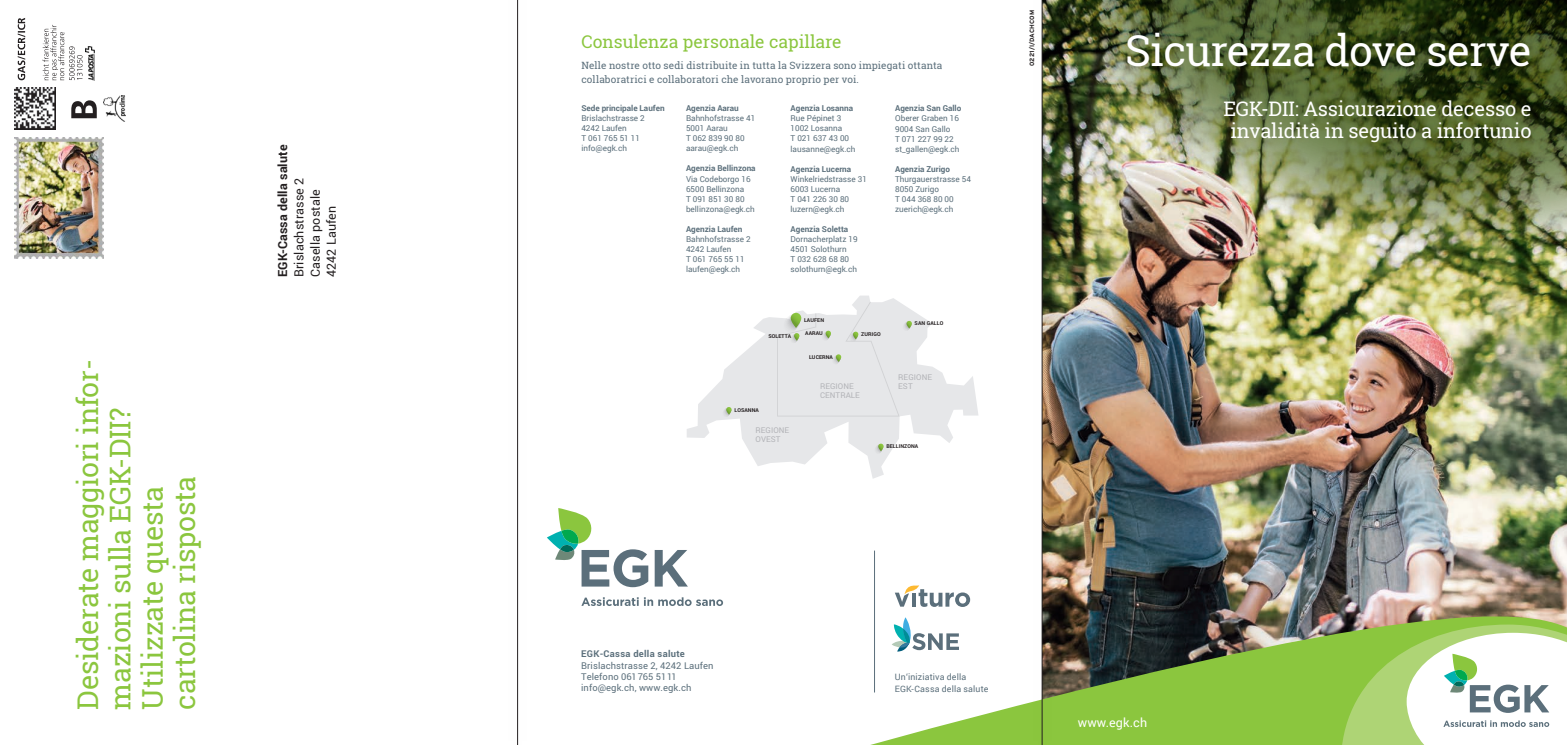
<style>
.page{position:relative;width:1567px;height:745px;background:#fff}
.page>*{position:absolute;margin:0;border:0;box-sizing:border-box;transform-origin:0 0}
.t1{font:42.5px "Roboto Slab";letter-spacing:-.02em;color:#fff}
.t2{font:28.5px/32.2px "Roboto Slab";letter-spacing:-.01em;color:#8bc63e}
.t3{font:20px/22.5px "Roboto Slab";letter-spacing:-.01em;color:#fff;text-align:center}
.t4{font:17.5px "Roboto Slab";color:#8bc63e}
.t5{font:12.5px/16.2px "Roboto";letter-spacing:.01em;color:#231f20}
.t6{font:700 12.5px "Roboto";letter-spacing:.01em;color:#231f20}
.t7{font:12.5px "Roboto";letter-spacing:.01em;color:#fff}
.t8{font:10px/13.8px "Roboto Slab";letter-spacing:.01em;color:#5b6f7b}
.t9{font:9.38px/11.2px "Roboto";letter-spacing:.01em;color:#5b6f7b}
.t10{font:700 9.38px "Roboto";letter-spacing:.03em;color:#5b6f7b}
.t11{font:8.75px/12.2px "Roboto";letter-spacing:.02em;color:#5b6f7b}
.t12{font:8.12px/10px "Roboto";color:#5b6f7b}
.t13{font:700 8.12px "Roboto";color:#5b6f7b}
.t14{font:8px/8.4px "Roboto";letter-spacing:.01em;color:#b2b3b7}
.t15{font:700 6.25px "Interstate";color:#231f20}
.t16{font:700 5.25px "Roboto";letter-spacing:.015em;color:#231e1f}
</style>
<div class="page">
<hr style="left:874px;top:550px;width:1px;height:142px;background:#5b6f7b">
<img style="left:1060px;top:281px;width:506px;height:299px">
<img style="left:1060px;top:0;width:506px;height:281px">
<img style="left:874px;top:580px;width:692px;height:164px">
<hr style="left:517px;top:0;width:1px;height:744px;background:#231f20">
<div style="left:1023px;top:0;width:37px;height:744px;background:#231f20;opacity:.4"></div>
<hr style="left:1041px;top:0;width:1px;height:744px;background:#231f20">
<svg style="left:1340px;top:624px;width:226px;height:120px"></svg>
<svg style="left:582px;top:597px;width:56px;height:8px"></svg>
<svg style="left:644px;top:597px;width:79px;height:8px"></svg>
<svg style="left:547px;top:508px;width:101px;height:79px"></svg>
<svg style="left:654px;top:550px;width:34px;height:36px"></svg>
<svg style="left:687px;top:295px;width:291px;height:183px"></svg>
<svg style="left:872px;top:443px;width:11px;height:11px"></svg>
<svg style="left:777px;top:301px;width:134px;height:115px;background:#e5e7e7"></svg>
<svg style="left:721px;top:407px;width:10px;height:10px"></svg>
<img style="left:15px;top:137px;width:88px;height:121px">
<img style="left:15px;top:88px;width:41px;height:41px">
<svg style="left:71px;top:100px;width:26px;height:18px"></svg>
<img style="left:103px;top:95px;width:22px;height:26px">
<svg style="left:18px;top:18px;width:7px;height:62px"></svg>
<svg style="left:43px;top:25px;width:39px;height:55px"></svg>
<img style="left:85px;top:46px;width:9px;height:35px">
<h2 class="t2" style="left:71px;top:709px;width:351px;rotate:-90deg">Desiderate maggiori infor&shy;mazioni sulla EGK-DII?<br>Utilizzate questa<br>cartolina risposta</h2>
<h3 class="t6" style="left:274px;top:277px;width:134px;rotate:-90deg">EGK-Cassa della salute</h3>
<h3 class="t5" style="left:290px;top:277px;width:101px;rotate:-90deg">Brislachstrasse 2<br>Casella postale<br>4242 Laufen</h3>
<h3 class="t4" style="left:581px;top:30px;width:262px">Consulenza personale capillare</h3>
<p class="t8" style="left:581px;top:58px;width:362px">Nelle nostre otto sedi distribuite in tutta la Svizzera sono impiegati ottanta collaboratrici e collaboratori che lavorano proprio per voi.</p>
<p class="t13" style="left:581px;top:103px;width:85px">Sede principale Laufen</p>
<p class="t12" style="left:581px;top:113px;width:65px">Brislachstrasse 2<br>4242 Laufen<br>T 061 765 51 11 info@egk.ch</p>
<p class="t13" style="left:686px;top:103px;width:54px">Agenzia Aarau</p>
<p class="t12" style="left:686px;top:113px;width:71px">Bahnhofstrasse 41<br>5001 Aarau<br>T 062 839 90 80 aarau@egk.ch</p>
<p class="t13" style="left:686px;top:163px;width:71px">Agenzia Bellinzona</p>
<p class="t12" style="left:686px;top:173px;width:70px">Via Codeborgo 16<br>6500 Bellinzona<br>T 091 851 30 80 bellinzona@egk.ch</p>
<p class="t13" style="left:686px;top:223px;width:58px">Agenzia Laufen</p>
<p class="t12" style="left:686px;top:233px;width:66px">Bahnhofstrasse 2<br>4242 Laufen<br>T 061 765 55 11 laufen@egk.ch</p>
<p class="t13" style="left:790px;top:103px;width:64px">Agenzia Losanna</p>
<p class="t12" style="left:790px;top:113px;width:66px">Rue Pépinet 3<br>1002 Losanna<br>T 021 637 43 00 lausanne@egk.ch</p>
<p class="t13" style="left:790px;top:163px;width:62px">Agenzia Lucerna</p>
<p class="t12" style="left:790px;top:173px;width:78px">Winkelriedstrasse 31<br>6003 Lucerna<br>T 041 226 30 80 luzern@egk.ch</p>
<p class="t13" style="left:790px;top:223px;width:59px">Agenzia Soletta</p>
<p class="t12" style="left:790px;top:233px;width:69px">Dornacherplatz 19<br>4501 Solothurn<br>T 032 628 68 80 solothurn@egk.ch</p>
<p class="t13" style="left:895px;top:103px;width:68px">Agenzia San Gallo</p>
<p class="t12" style="left:895px;top:113px;width:66px">Oberer Graben 16<br>9004 San Gallo<br>T 071 227 99 22 st_gallen@egk.ch</p>
<p class="t13" style="left:895px;top:163px;width:56px">Agenzia Zurigo</p>
<p class="t12" style="left:895px;top:173px;width:77px">Thurgauerstrasse 54<br>8050 Zurigo<br>T 044 368 80 00 zuerich@egk.ch</p>
<p class="t16" style="left:768px;top:332px;width:24px">SOLETTA</p>
<p class="t16" style="left:734px;top:405px;width:26px">LOSANNA</p>
<p class="t14" style="left:755px;top:425px;width:35px">REGIONE<br>OVEST</p>
<p class="t16" style="left:804px;top:316px;width:22px">LAUFEN</p>
<p class="t16" style="left:805px;top:329px;width:19px">AARAU</p>
<p class="t16" style="left:861px;top:330px;width:21px">ZURIGO</p>
<p class="t16" style="left:809px;top:353px;width:25px">LUCERNA</p>
<p class="t14" style="left:820px;top:382px;width:41px">REGIONE<br>CENTRALE</p>
<p class="t16" style="left:914px;top:319px;width:30px">SAN GALLO</p>
<p class="t14" style="left:898px;top:372px;width:35px">REGIONE<br>EST</p>
<p class="t16" style="left:886px;top:442px;width:33px">BELLINZONA</p>
<p class="t15" style="left:1028px;top:66px;width:57px;rotate:-90deg">0221/I/DACHCOM</p>
<h1 class="t1" style="left:1125px;top:21px;width:408px">Sicurezza dove serve</h1>
<h3 class="t3" style="left:1223px;top:97px;width:310px">EGK-DII: Assicurazione decesso e invalidità in seguito a infortunio</h3>
<p class="t10" style="left:581px;top:647px;width:105px">EGK-Cassa della salute</p>
<p class="t9" style="left:581px;top:659px;width:134px">Brislachstrasse 2, 4242 Laufen<br>Telefono 061 765 5111 info@egk.ch, www.egk.ch</p>
<p class="t11" style="left:894px;top:669px;width:95px">Un‘iniziativa della<br>EGK-Cassa della salute</p>
<h3 class="t7" style="left:1077px;top:713px;width:71px">www.egk.ch</h3>
</div>
